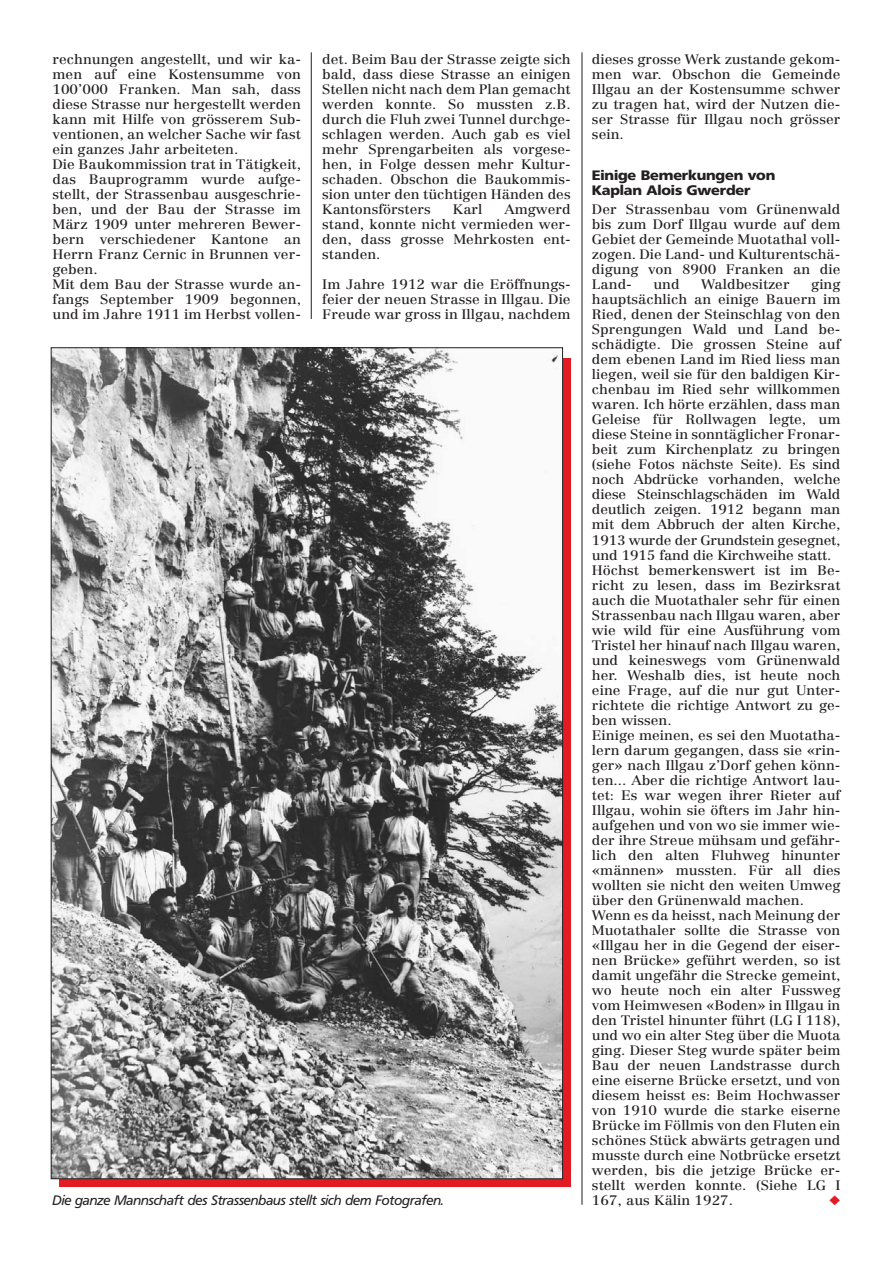
<style>
.page{position:relative;width:893px;height:1263px;background:#fff}
.page>*{position:absolute;margin:0;border:0;box-sizing:border-box;transform-origin:0 0}
.t1{font:13.5px/15px "Centennial";color:#231f20;text-align:justify;scale:1.07 1}
.t2{font:italic 13.5px "FR23";color:#231f20}
.t3{font:700 13.5px/15px "FR23";color:#231f20;scale:1.07 1}
</style>
<div class="page">
<svg style="left:60px;top:358px;width:511px;height:829px;background:#cc2e35"></svg>
<img style="left:53px;top:350px;width:508px;height:827px">
<hr style="left:311px;top:52px;width:1px;height:267px;background:#231f20">
<hr style="left:582px;top:52px;width:1px;height:1153px;background:#231f20">
<p class="t1" style="left:53px;top:53px;width:234px;text-align:left">rechnungen angestellt, und wir ka&shy;men auf eine Kostensumme von<br>100’000 Franken. Man sah, dass diese Strasse nur hergestellt werden kann mit Hilfe von grösserem Sub&shy;ventionen, an welcher Sache wir fast ein ganzes Jahr arbeiteten.<br>Die Baukommission trat in Tätigkeit, das Bauprogramm wurde aufge&shy;stellt, der Strassenbau ausgeschrie&shy;ben, und der Bau der Strasse im<br>März 1909 unter mehreren Bewer&shy;bern verschiedener Kantone an<br>Herrn Franz Cernic in Brunnen ver&shy;geben.<br>Mit dem Bau der Strasse wurde an&shy;fangs September 1909 begonnen, und im Jahre 1911 im Herbst vollen-</p>
<p class="t1" style="left:322px;top:53px;width:234px">det. Beim Bau der Strasse zeigte sich bald, dass diese Strasse an einigen Stellen nicht nach dem Plan gemacht werden konnte. So mussten z.B. durch die Fluh zwei Tunnel durchge&shy;schlagen werden. Auch gab es viel mehr Sprengarbeiten als vorgese&shy;hen, in Folge dessen mehr Kultur&shy;schaden. Obschon die Baukommis&shy;sion unter den tüchtigen Händen des Kantonsförsters</p>
<p class="t1" style="left:322px;top:203px;width:234px;text-indent:182px">Amgwerd stand, konnte nicht vermieden wer&shy;den, dass grosse Mehrkosten ent&shy;standen.</p>
<p class="t1" style="left:322px;top:278px;width:234px">Im Jahre 1912 war die Eröffnungs&shy;feier der neuen Strasse in Illgau. Die Freude war gross in Illgau, nachdem</p>
<p class="t1" style="left:453px;top:203px;width:29px">Karl</p>
<p class="t1" style="left:592px;top:53px;width:234px">dieses grosse Werk zustande gekom&shy;men war. Obschon die Gemeinde Illgau an der Kostensumme schwer zu tragen hat, wird der Nutzen die&shy;ser Strasse für Illgau noch grösser sein.</p>
<p class="t3" style="left:592px;top:169px;width:173px">Einige Bemerkungen von<br>Kaplan Alois Gwerder</p>
<p class="t1" style="left:592px;top:203px;width:234px">Der Strassenbau vom Grünenwald bis zum Dorf Illgau wurde auf dem Gebiet der Gemeinde Muotathal voll&shy;zogen. Die Land- und Kulturentschä&shy;digung von 8900 Franken an die Land-</p>
<p class="t1" style="left:653px;top:278px;width:26px">und</p>
<p class="t1" style="left:701px;top:278px;width:84px">Waldbesitzer</p>
<p class="t1" style="left:592px;top:278px;width:234px;text-align:left;text-indent:219px">ging hauptsächlich an einige Bauern im Ried, denen der Steinschlag von den Sprengungen Wald und Land be&shy;schädigte. Die grossen Steine auf dem ebenen Land im Ried liess man liegen, weil sie für den baldigen Kir&shy;chenbau im Ried sehr willkommen waren. Ich hörte erzählen, dass man Geleise für Rollwagen legte, um diese Steine in sonntäglicher Fronar&shy;beit zum Kirchenplatz zu bringen (siehe Fotos nächste Seite). Es sind noch Abdrücke vorhanden, welche diese Steinschlagschäden im Wald deutlich zeigen. 1912 begann man mit dem Abbruch der alten Kirche, 1913 wurde der Grundstein gesegnet, und 1915 fand die Kirchweihe statt.<br>Höchst bemerkenswert ist im Be&shy;richt zu lesen, dass im Bezirksrat auch die Muotathaler sehr für einen Strassenbau nach Illgau waren, aber wie wild für eine Ausführung vom Tristel her hinauf nach Illgau waren, und keineswegs vom Grünenwald her. Weshalb dies, ist heute noch eine Frage, auf die nur gut Unter&shy;richtete die richtige Antwort zu ge&shy;ben wissen.<br>Einige meinen, es sei den Muotatha&shy;lern darum gegangen, dass sie «rin&shy;ger» nach Illgau z’Dorf gehen könn&shy;ten... Aber die richtige Antwort lau&shy;tet: Es war wegen ihrer Rieter auf Illgau, wohin sie öfters im Jahr hin&shy;aufgehen und von wo sie immer wie&shy;der ihre Streue mühsam und gefähr&shy;lich den alten Fluhweg hinunter «männen» mussten. Für all dies wollten sie nicht den weiten Umweg über den Grünenwald machen.<br>Wenn es da heisst, nach Meinung der Muotathaler sollte die Strasse von «Illgau her in die Gegend der eiser&shy;nen Brücke» geführt werden, so ist damit ungefähr die Strecke gemeint, wo heute noch ein alter Fussweg vom Heimwesen «Boden» in Illgau in den Tristel hinunter führt (LG I 118), und wo ein alter Steg über die Muota ging. Dieser Steg wurde später beim Bau der neuen Landstrasse durch eine eiserne Brücke ersetzt, und von diesem heisst es: Beim Hochwasser von 1910 wurde die starke eiserne Brücke im Föllmis von den Fluten ein schönes Stück abwärts getragen und musste durch eine Notbrücke ersetzt werden, bis die jetzige Brücke er&shy;stellt werden konnte. (Siehe LG I</p>
<p class="t2" style="left:53px;top:1195px;width:392px">Die ganze Mannschaft des Strassenbaus stellt sich dem Fotografen.</p>
<p class="t1" style="left:592px;top:1193px;width:133px">167, aus Kälin 1927.</p>
</div>
